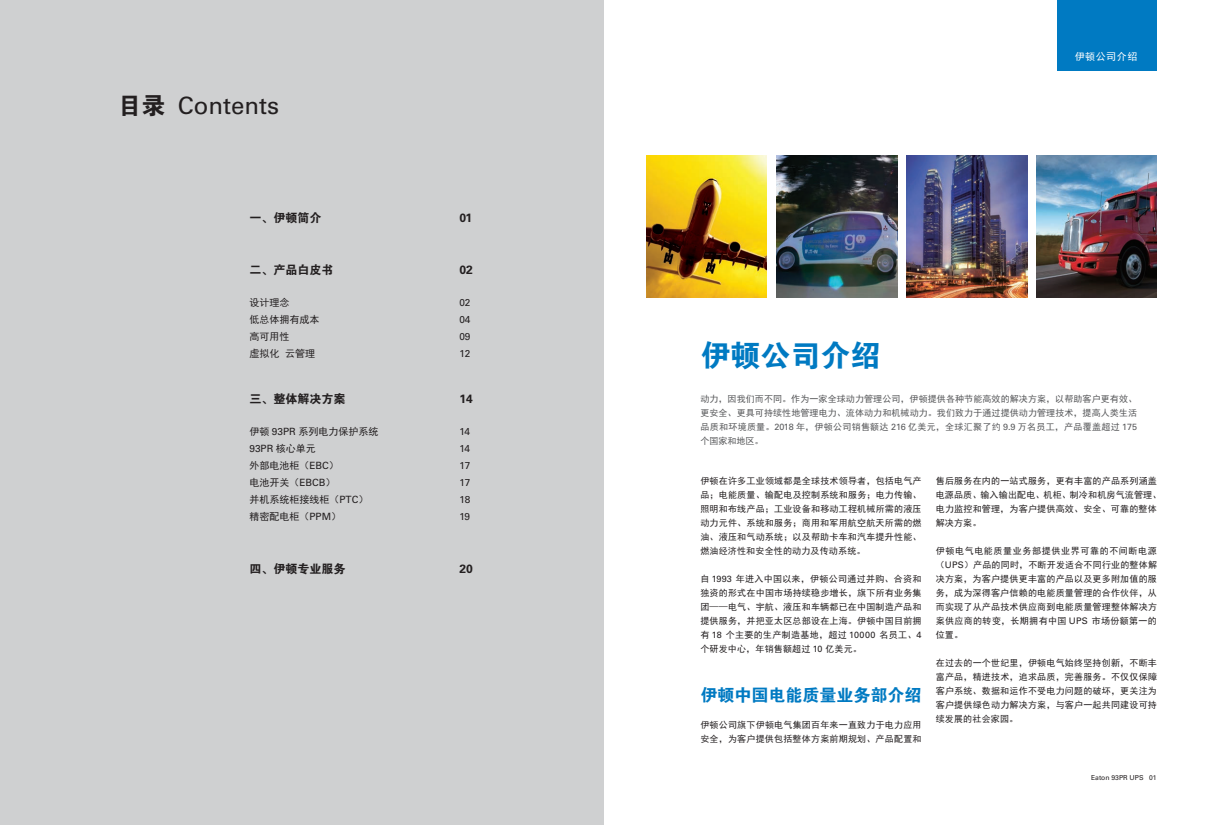
<style>
.page{position:relative;width:1208px;height:825px;background:#fff}
.page>*{position:absolute;margin:0;border:0;box-sizing:border-box;transform-origin:0 0}
.t1{font:30px "FZDHTJW GB1 0";color:#007ac2}
.t2{font:24px "Univers";color:#231f20}
.t3{font:17px "FZDHTJW GB1 0";color:#007ac2}
.t4{font:12px "FZDHTJW GB1 0";color:#231f20}
.t5{font:700 12px "Univers";color:#231f20}
.t6{font:10px/17px "Sim Hei";color:#231f20}
.t7{font:10px/17px "Univers";letter-spacing:-.015em;color:#231f20;text-align:justify}
.t8{font:10px "Sim Hei";letter-spacing:.05em;color:#fff}
.t9{font:9px/14px "Sim Hei";letter-spacing:.025em;color:#231f20;text-align:justify}
.t10{font:9px/14px "Sim Hei";letter-spacing:.035em;color:#57585a;text-align:justify}
.t11{font:6.8px "Univers";color:#231f20}
.s1{font-family:"FZDHTJW GB1 0"}
.s2{font-family:"Univers"}
.s3{font-family:"Sim Hei"}
</style>
<div class="page">
<div style="left:0;top:0;width:604px;height:825px;background:#cfd0d1"></div>
<img style="left:776px;top:155px;width:121px;height:142px">
<img style="left:646px;top:155px;width:121px;height:142px">
<img style="left:1036px;top:155px;width:121px;height:142px">
<img style="left:906px;top:155px;width:121px;height:142px">
<div style="left:1057px;top:0;width:100px;height:71px;background:#007ac2"></div>
<h2 class="t2" style="left:117px;top:91px;width:163px"><span class="s1">目录</span> Contents</h2>
<h3 class="t4" style="left:249px;top:211px;width:73px">一、伊顿简介</h3>
<h3 class="t5" style="left:459px;top:210px;width:14px">01</h3>
<h3 class="t4" style="left:249px;top:263px;width:85px">二、产品白皮书</h3>
<h3 class="t5" style="left:459px;top:263px;width:15px">02</h3>
<p class="t6" style="left:249px;top:294px;width:71px">设计理念<br>低总体拥有成本高可用性<br>虚拟化 云管理</p>
<p class="t7" style="left:459px;top:294px;width:13px">02<br>04<br>09<br>12</p>
<h3 class="t4" style="left:249px;top:392px;width:97px">三、整体解决方案</h3>
<h3 class="t5" style="left:459px;top:392px;width:15px">14</h3>
<p class="t6" style="left:249px;top:423px;width:130px">伊顿 <span class="s2">93PR</span> 系列电力保护系统</p>
<p class="t7" style="left:249px;top:440px;width:68px">93PR <span class="s3">核心单元</span></p>
<p class="t6" style="left:249px;top:457px;width:120px">外部电池柜（<span class="s2">EBC</span>）<br>电池开关（<span class="s2">EBCB</span>）<br>并机系统柜接线柜（<span class="s2">PTC</span>）精密配电柜（<span class="s2">PPM</span>）</p>
<p class="t7" style="left:459px;top:423px;width:12px">14<br>14<br>17<br>17<br>18<br>19</p>
<h3 class="t4" style="left:249px;top:562px;width:121px">四、伊顿专业服务　　</h3>
<h3 class="t5" style="left:459px;top:562px;width:15px">20</h3>
<h1 class="t1" style="left:700px;top:339px;width:181px">伊顿公司介绍</h1>
<p class="t8" style="left:1074px;top:51px;width:64px">伊顿公司介绍</p>
<p class="t10" style="left:700px;top:392px;width:438px">动力，因我们而不同。作为一家全球动力管理公司，伊顿提供各种节能高效的解决方案，以帮助客户更有效、更安全、更具可持续性地管理电力、流体动力和机械动力。我们致力于通过提供动力管理技术，提高人类生活品质和环境质量。<span class="s2">2018</span> 年，伊顿公司销售额达 <span class="s2">216</span> 亿美元，全球汇聚了约 <span class="s2">9.9</span> 万名员工，产品覆盖超过 <span class="s2">175</span>个国家和地区。</p>
<p class="t9" style="left:700px;top:474px;width:223px">伊顿在许多工业领域都是全球技术领导者，包括电气产品；电能质量、输配电及控制系统和服务；电力传输、照明和布线产品；工业设备和移动工程机械所需的液压动力元件、系统和服务；商用和军用航空航天所需的燃油、液压和气动系统；以及帮助卡车和汽车提升性能、燃油经济性和安全性的动力及传动系统。</p>
<p class="t9" style="left:700px;top:572px;width:223px">自 <span class="s2">1993</span> 年进入中国以来，伊顿公司通过并购、合资和独资的形式在中国市场持续稳步增长，旗下所有业务集团——电气、宇航、液压和车辆都已在中国制造产品和提供服务，并把亚太区总部设在上海。伊顿中国目前拥有 <span class="s2">18</span> 个主要的生产制造基地，超过 <span class="s2">10000</span> 名员工、<span class="s2">4</span>个研发中心，年销售额超过 <span class="s2">10</span> 亿美元。</p>
<h3 class="t3" style="left:700px;top:686px;width:222px">伊顿中国电能质量业务部介绍</h3>
<p class="t9" style="left:700px;top:718px;width:223px">伊顿公司旗下伊顿电气集团百年来一直致力于电力应用安全，为客户提供包括整体方案前期规划、产品配置和</p>
<p class="t9" style="left:935px;top:474px;width:227px;text-align:left">售后服务在内的一站式服务，更有丰富的产品系列涵盖电源品质、输入输出配电、机柜、制冷和机房气流管理、电力监控和管理，为客户提供高效、安全、可靠的整体解决方案。</p>
<p class="t9" style="left:935px;top:544px;width:223px">伊顿电气电能质量业务部提供业界可靠的不间断电源（<span class="s2">UPS</span>）产品的同时，不断开发适合不同行业的整体解决方案，为客户提供更丰富的产品以及更多附加值的服务，成为深得客户信赖的电能质量管理的合作伙伴，从而实现了从产品技术供应商到电能质量管理整体解决方案供应商的转变，长期拥有中国 <span class="s2">UPS</span> 市场份额第一的位置。</p>
<p class="t9" style="left:935px;top:656px;width:223px">在过去的一个世纪里，伊顿电气始终坚持创新，不断丰富产品，精进技术，追求品质，完善服务。不仅仅保障客户系统、数据和运作不受电力问题的破坏，更关注为客户提供绿色动力解决方案，与客户一起共同建设可持续发展的社会家园。</p>
<p class="t11" style="left:1091px;top:773px;width:67px">Eaton 93PR UPS 01</p>
</div>
